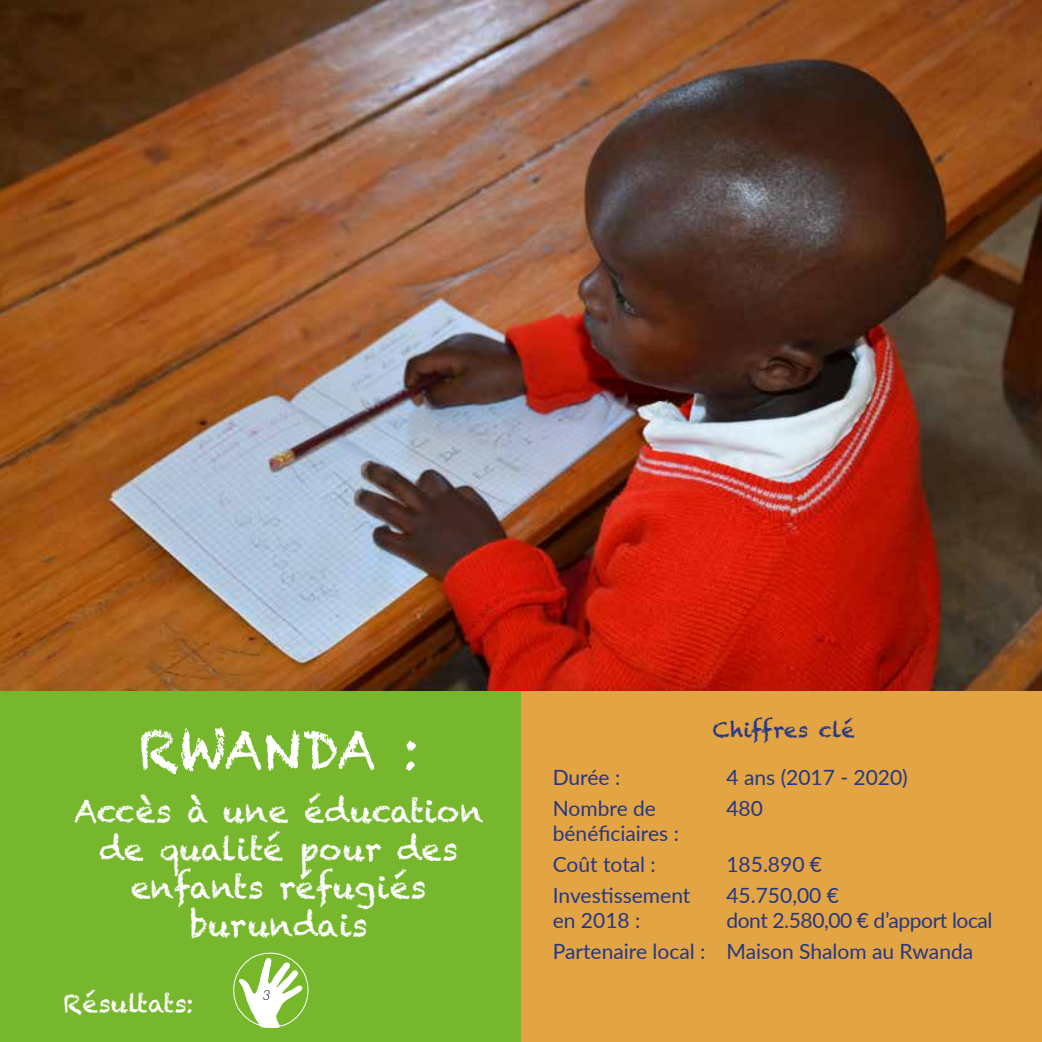
<style>
.page{position:relative;width:1042px;height:1042px;background:#fff}
.page>*{position:absolute;margin:0;border:0;box-sizing:border-box;transform-origin:0 0}
.t1{font:52.5px "Chalkduster";color:#fff}
.t2{font:31.5px/37.8px "Chalkduster";color:#fff;text-align:center}
.t3{font:24.5px "Chalkduster";color:#fff}
.t4{font:21px/25.2px "Lato";color:#253786}
.t5{font:21px/25.2px "Lato";letter-spacing:-.02em;color:#253786}
.t6{font:21px "Chalkduster";color:#253786}
.t7{font:italic 300 14px "Lato";color:#000}
</style>
<div class="page">
<img style="left:0;top:0;width:1042px;height:691px">
<div style="left:0;top:691px;width:521px;height:351px;background:#76b72d"></div>
<div style="left:521px;top:691px;width:521px;height:351px;background:#e3a443"></div>
<svg style="left:233px;top:952px;width:76px;height:76px"></svg>
<h1 class="t1" style="left:138px;top:719px;width:283px">RWANDA :</h1>
<h2 class="t2" style="left:74px;top:793px;width:411px">Accès à une éducation de qualité pour des enfants réfugiés burundais</h2>
<p class="t3" style="left:63px;top:989px;width:132px">Résultats:</p>
<p class="t7" style="left:263px;top:985px;width:10px">3</p>
<p class="t6" style="left:713px;top:717px;width:144px">Chiffres clé</p>
<p class="t4" style="left:553px;top:763px;width:69px">Durée :</p>
<p class="t4" style="left:726px;top:763px;width:183px">4 ans (2017 - 2020)</p>
<p class="t4" style="left:553px;top:794px;width:128px">Nombre de bénéficiaires :</p>
<p class="t4" style="left:726px;top:794px;width:38px">480</p>
<p class="t4" style="left:553px;top:850px;width:105px">Coût total :</p>
<p class="t4" style="left:726px;top:850px;width:97px">185.890 €</p>
<p class="t4" style="left:553px;top:881px;width:139px">Investissement en 2018 :</p>
<p class="t5" style="left:726px;top:881px;width:268px">45.750,00 €<br>dont 2.580,00 € d’apport local</p>
<p class="t4" style="left:553px;top:937px;width:422px">Partenaire local : Maison Shalom au Rwanda</p>
</div>
